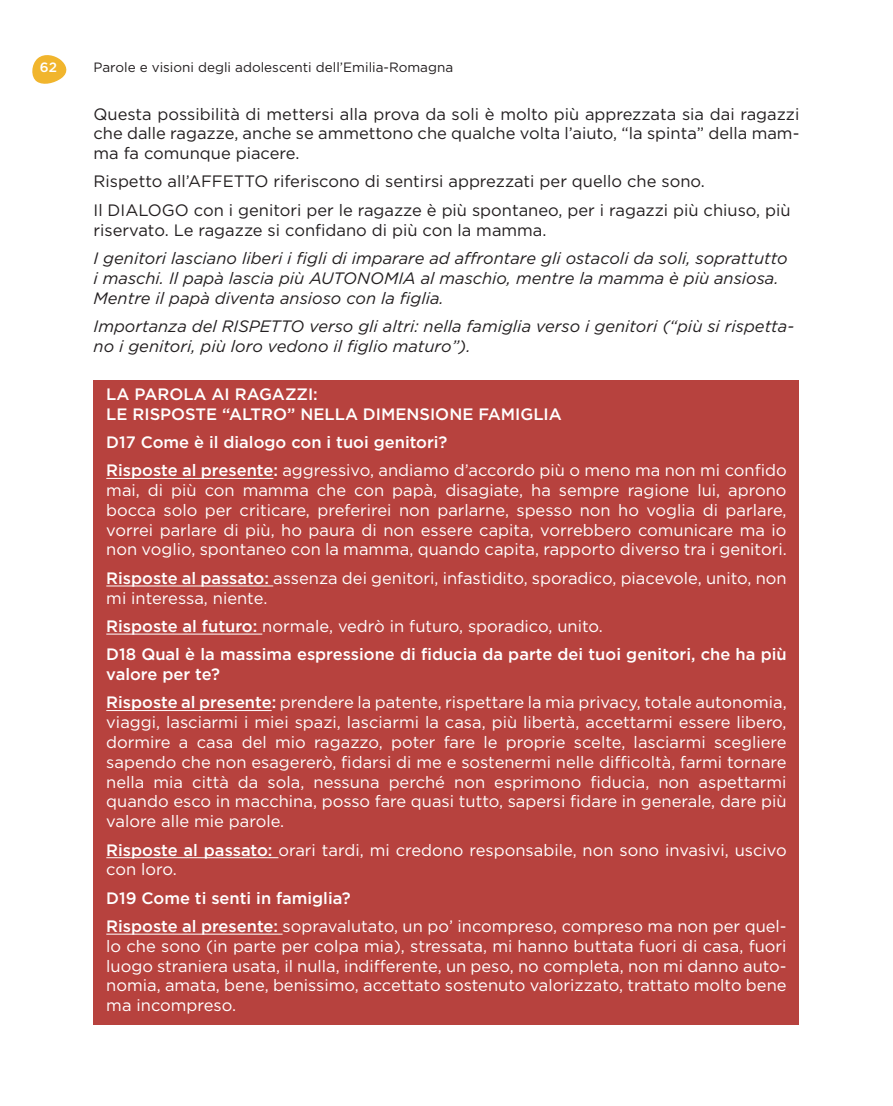
<style>
.page{position:relative;width:893px;height:1106px;background:#fff}
.page>*{position:absolute;margin:0;border:0;box-sizing:border-box;transform-origin:0 0}
.t1{font:16.5px/19.8px "Gotham";color:#fff;text-align:justify}
.t2{font:16.5px/19.8px "Gotham";color:#231f20;text-align:justify}
.t3{font:italic 16.5px/19.8px "Gotham";color:#231f20}
.t4{font:500 16.5px/19.8px "Gotham";color:#fff}
.t5{font:13.5px "Gotham";color:#231f20}
.t6{font:500 13.5px "Gotham";color:#fff}
.s1{font-weight:500}
</style>
<div class="page">
<svg style="left:32px;top:55px;width:35px;height:29px"></svg>
<div style="left:94px;top:381px;width:705px;height:644px;background:#b7423e"></div>
<hr style="left:106px;top:478px;width:167px;height:1px;background:#fff">
<hr style="left:106px;top:585px;width:167px;height:1px;background:#fff">
<hr style="left:106px;top:634px;width:156px;height:1px;background:#fff">
<hr style="left:106px;top:710px;width:166px;height:1px;background:#fff">
<hr style="left:106px;top:857px;width:172px;height:1px;background:#fff">
<hr style="left:106px;top:933px;width:177px;height:1px;background:#fff">
<p class="t6" style="left:40px;top:59px;width:19px">62</p>
<p class="t5" style="left:94px;top:59px;width:361px">Parole e visioni degli adolescenti dell’Emilia-Romagna</p>
<p class="t2" style="left:94px;top:103px;width:707px">Questa possibilità di mettersi alla prova da soli è molto più apprezzata sia dai ragazzi che dalle ragazze, anche se ammettono che qualche volta l’aiuto, “la spinta” della mam&shy;ma fa comunque piacere.</p>
<p class="t2" style="left:94px;top:171px;width:613px">Rispetto all’AFFETTO riferiscono di sentirsi apprezzati per quello che sono.</p>
<p class="t2" style="left:94px;top:200px;width:699px">Il DIALOGO con i genitori per le ragazze è più spontaneo, per i ragazzi più chiuso, più riservato. Le ragazze si confidano di più con la mamma.</p>
<p class="t3" style="left:94px;top:248px;width:696px">I genitori lasciano liberi i figli di imparare ad affrontare gli ostacoli da soli, soprattutto i maschi. Il papà lascia più AUTONOMIA al maschio, mentre la mamma è più ansiosa.<br>Mentre il papà diventa ansioso con la figlia.</p>
<p class="t3" style="left:94px;top:316px;width:702px">Importanza del RISPETTO verso gli altri: nella famiglia verso i genitori (“più si rispetta&shy;no i genitori, più loro vedono il figlio maturo”).</p>
<p class="t4" style="left:106px;top:384px;width:213px">LA PAROLA AI RAGAZZI:</p>
<p class="t4" style="left:106px;top:403px;width:457px">LE RISPOSTE “ALTRO” NELLA DIMENSIONE FAMIGLIA</p>
<p class="t4" style="left:106px;top:432px;width:343px">D17 Come è il dialogo con i tuoi genitori?</p>
<p class="t1" style="left:106px;top:460px;width:682px"><span class="s1">Risposte al presente:</span> aggressivo, andiamo d’accordo più o meno ma non mi confido mai, di più con mamma che con papà, disagiate, ha sempre ragione lui, aprono bocca solo per criticare, preferirei non parlarne, spesso non ho voglia di parlare, vorrei parlare di più, ho paura di non essere capita, vorrebbero comunicare ma io non voglio, spontaneo con la mamma, quando capita, rapporto diverso tra i genitori.</p>
<p class="t1" style="left:106px;top:567px;width:682px"><span class="s1">Risposte al passato:</span> assenza dei genitori, infastidito, sporadico, piacevole, unito, non mi interessa, niente.</p>
<p class="t1" style="left:106px;top:616px;width:498px"><span class="s1">Risposte al futuro:</span> normale, vedrò in futuro, sporadico, unito.</p>
<p class="t4" style="left:106px;top:644px;width:682px">D18 Qual è la massima espressione di fiducia da parte dei tuoi genitori, che ha più valore per te?</p>
<p class="t1" style="left:106px;top:692px;width:682px"><span class="s1">Risposte al presente:</span> prendere la patente, rispettare la mia privacy, totale autonomia, viaggi, lasciarmi i miei spazi, lasciarmi la casa, più libertà, accettarmi essere libero, dormire a casa del mio ragazzo, poter fare le proprie scelte, lasciarmi scegliere sapendo che non esagererò, fidarsi di me e sostenermi nelle difficoltà, farmi tornare nella mia città da sola, nessuna perché non esprimono fiducia, non aspettarmi quando esco in macchina, posso fare quasi tutto, sapersi fidare in generale, dare più valore alle mie parole.</p>
<p class="t1" style="left:106px;top:839px;width:682px"><span class="s1">Risposte al passato:</span> orari tardi, mi credono responsabile, non sono invasivi, uscivo con loro.</p>
<p class="t4" style="left:106px;top:887px;width:246px">D19 Come ti senti in famiglia?</p>
<p class="t1" style="left:106px;top:915px;width:682px"><span class="s1">Risposte al presente:</span> sopravalutato, un po’ incompreso, compreso ma non per quel&shy;lo che sono (in parte per colpa mia), stressata, mi hanno buttata fuori di casa, fuori luogo straniera usata, il nulla, indifferente, un peso, no completa, non mi danno auto&shy;nomia, amata, bene, benissimo, accettato sostenuto valorizzato, trattato molto bene ma incompreso.</p>
</div>
